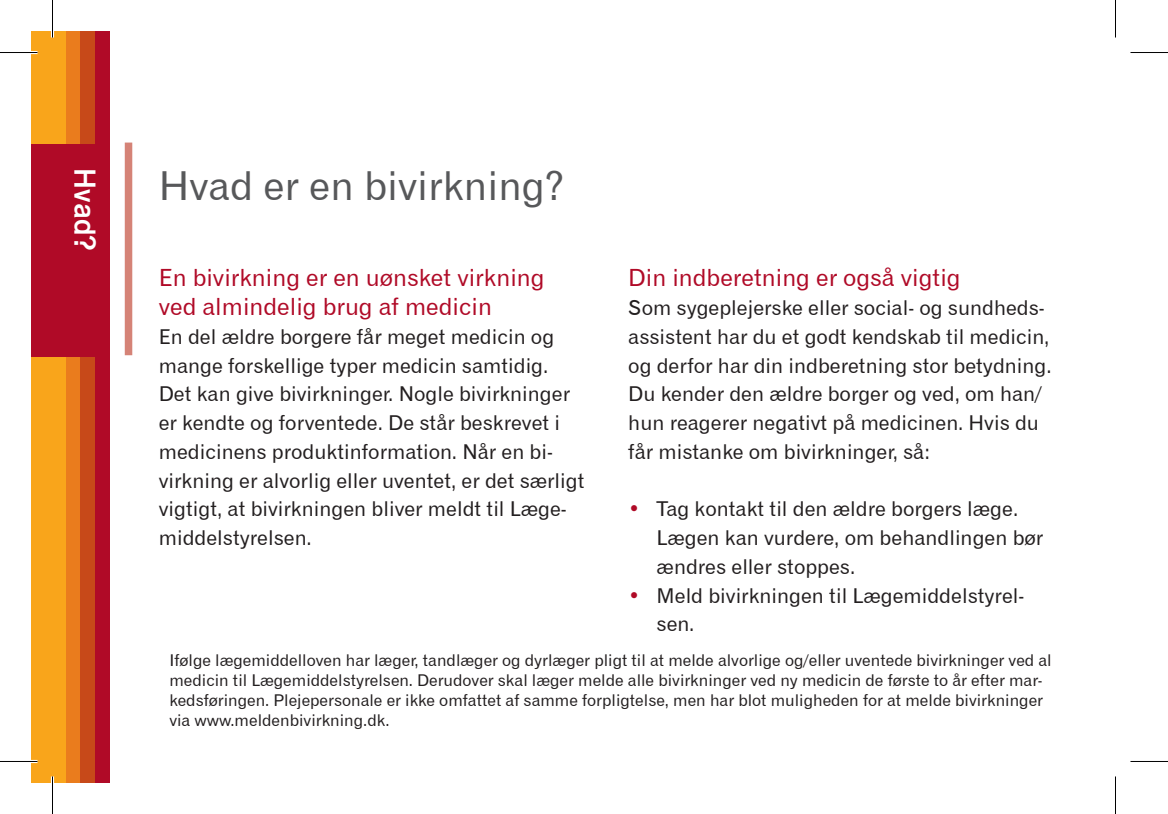
<style>
.page{position:relative;width:1168px;height:814px;background:#fff}
.page>*{position:absolute;margin:0;border:0;box-sizing:border-box;transform-origin:0 0}
.t1{font:40px "Gothic 720 BT Roman B";color:#57585a}
.t2{font:30px "Gothic 725 BT Bold A";color:#fff}
.t3{font:23.75px/28.8px "Gothic 720 BT Roman B";color:#b00a27}
.t4{font:20.5px/28.8px "Gothic 720 BT Roman B";color:#231f20}
.t5{font:16.25px/20px "Gothic 720 BT Roman B";color:#231f20}
.s1{color:#b00a27}
</style>
<div class="page">
<div style="left:31px;top:31px;width:36px;height:751px;background:#f9a51b"></div>
<div style="left:67px;top:31px;width:14px;height:751px;background:#ea7c1d"></div>
<div style="left:81px;top:31px;width:14px;height:751px;background:#c74919"></div>
<div style="left:95px;top:31px;width:14px;height:751px;background:#b00a27"></div>
<div style="left:31px;top:144px;width:78px;height:212px;background:#b00a27"></div>
<div style="left:125px;top:143px;width:7px;height:212px;background:#d58377"></div>
<hr style="left:0;top:51px;width:38px;height:3px;background:#fff">
<hr style="left:0;top:760px;width:38px;height:3px;background:#fff">
<hr style="left:51px;top:0;width:3px;height:38px;background:#fff">
<hr style="left:51px;top:776px;width:3px;height:38px;background:#fff">
<hr style="left:0;top:52px;width:38px;height:1px;background:#000">
<hr style="left:1130px;top:52px;width:38px;height:1px;background:#000">
<hr style="left:0;top:761px;width:38px;height:1px;background:#000">
<hr style="left:1130px;top:761px;width:38px;height:1px;background:#000">
<hr style="left:52px;top:0;width:1px;height:38px;background:#000">
<hr style="left:52px;top:776px;width:1px;height:38px;background:#000">
<hr style="left:1115px;top:0;width:1px;height:38px;background:#000">
<hr style="left:1115px;top:776px;width:1px;height:38px;background:#000">
<h2 class="t2" style="left:102px;top:168px;width:84px;rotate:90deg">Hvad?</h2>
<h1 class="t1" style="left:159px;top:161px;width:407px">Hvad er en bivirkning?</h1>
<p class="t3" style="left:159px;top:263px;width:387px">En bivirkning er en uønsket virkning ved almindelig brug af medicin</p>
<p class="t4" style="left:159px;top:322px;width:427px">En del ældre borgere får meget medicin og mange forskellige typer medicin samtidig.<br>Det kan give bivirkninger. Nogle bivirkninger er kendte og forventede. De står beskrevet i medicinens produktinformation. Når en bi&shy;virkning er alvorlig eller uventet, er det særligt vigtigt, at bivirkningen bliver meldt til Læge&shy;middelstyrelsen.</p>
<p class="t3" style="left:628px;top:263px;width:334px">Din indberetning er også vigtig</p>
<p class="t4" style="left:628px;top:293px;width:425px">Som sygeplejerske eller social- og sundheds&shy;assistent har du et godt kendskab til medicin, og derfor har din indberetning stor betydning.<br>Du kender den ældre borger og ved, om han/ hun reagerer negativt på medicinen. Hvis du får mistanke om bivirkninger, så:</p>
<p class="t4" style="left:657px;top:494px;width:388px;text-indent:-28px"><span class="s1">•</span> Tag kontakt til den ældre borgers læge.<br>Lægen kan vurdere, om behandlingen bør ændres eller stoppes.</p>
<p class="t4" style="left:657px;top:581px;width:369px;text-indent:-28px"><span class="s1">•</span> Meld bivirkningen til Lægemiddelstyrel&shy;sen.</p>
<p class="t5" style="left:169px;top:650px;width:884px">Ifølge lægemiddelloven har læger, tandlæger og dyrlæger pligt til at melde alvorlige og/eller uventede bivirkninger ved al medicin til Lægemiddelstyrelsen. Derudover skal læger melde alle bivirkninger ved ny medicin de første to år efter mar&shy;kedsføringen. Plejepersonale er ikke omfattet af samme forpligtelse, men har blot muligheden for at melde bivirkninger via www.meldenbivirkning.dk.</p>
</div>
